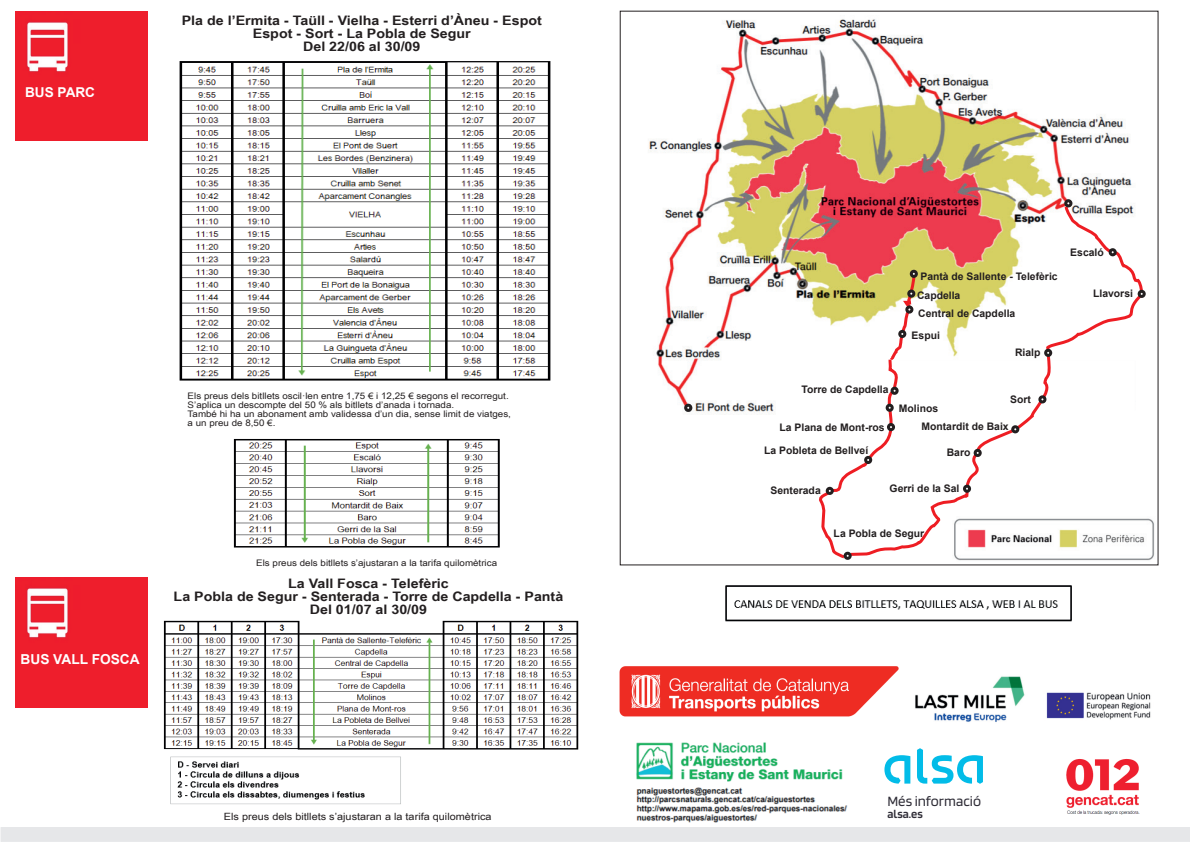
<style>
.page{position:relative;width:1191px;height:842px;background:#fff}
.page>*{position:absolute;margin:0;border:0;box-sizing:border-box;transform-origin:0 0}
.t1{font:14.8px "Alsa";color:#2f2d37}
.t2{font:700 13.7px "Arial";color:#fff}
.t3{font:700 13.6px "Arial";color:#fff}
.t4{font:700 13.1px/13.1px "Arial Narrow";color:#231f20;text-align:center;scale:1.33 1}
.t5{font:600 12.3px "Alsa";color:#2f2d37}
.t6{font:700 10.4px/19px "Arial";color:#231f20}
.t7{font:10px "Arial Narrow";color:#231f20;scale:1.33 1}
.t8{font:9px/9px "Arial Narrow";color:#231f20;scale:1.33 1}
</style>
<div class="page">
<img style="left:1066px;top:758px;width:74px;height:57px">
<img style="left:619px;top:666px;width:280px;height:51px">
<img style="left:636px;top:742px;width:212px;height:81px">
<img style="left:915px;top:676px;width:110px;height:46px">
<img style="left:1046px;top:692px;width:105px;height:28px">
<img style="left:725px;top:585px;width:347px;height:37px">
<img style="left:179px;top:61px;width:372px;height:320px">
<div style="left:1px;top:828px;width:1188px;height:13px;background:#e6e7e9"></div>
<div style="left:1px;top:827px;width:1188px;height:15px;border:1px solid #e6e7e9"></div>
<div style="left:16px;top:12px;width:131px;height:129px;background:#ee1e2c"></div>
<img style="left:23px;top:16px;width:50px;height:60px">
<div style="left:15px;top:577px;width:133px;height:131px;background:#ee1e2c"></div>
<img style="left:22px;top:581px;width:51px;height:61px">
<img style="left:233px;top:439px;width:267px;height:109px">
<img style="left:649px;top:19px;width:483px;height:395px">
<div style="left:684px;top:404px;width:8px;height:8px;border:3px solid #231f20;border-radius:50%"></div>
<svg style="left:848px;top:204px;width:298px;height:342px"></svg>
<img style="left:952px;top:516px;width:203px;height:45px">
<div style="left:909px;top:270px;width:9px;height:8px;border:3px solid #231f20;border-radius:50%"></div>
<div style="left:963px;top:485px;width:8px;height:8px;border:3px solid #231f20;border-radius:50%"></div>
<div style="left:973px;top:449px;width:8px;height:8px;border:3px solid #231f20;border-radius:50%"></div>
<div style="left:1011px;top:425px;width:8px;height:8px;border:3px solid #231f20;border-radius:50%"></div>
<div style="left:1038px;top:395px;width:8px;height:8px;border:3px solid #231f20;border-radius:50%"></div>
<div style="left:1044px;top:349px;width:8px;height:8px;border:3px solid #231f20;border-radius:50%"></div>
<div style="left:1137px;top:290px;width:8px;height:8px;border:3px solid #231f20;border-radius:50%"></div>
<div style="left:1108px;top:248px;width:8px;height:8px;border:3px solid #231f20;border-radius:50%"></div>
<div style="left:1064px;top:199px;width:8px;height:8px;border:3px solid #231f20;border-radius:50%"></div>
<svg style="left:813px;top:271px;width:103px;height:289px"></svg>
<div style="left:907px;top:290px;width:8px;height:8px;border:3px solid #231f20;border-radius:50%"></div>
<img style="left:163px;top:620px;width:416px;height:185px">
<svg style="left:884px;top:748px;width:99px;height:36px"></svg>
<h3 class="t3" style="left:25px;top:83px;width:71px">BUS PARC</h3>
<h3 class="t4" style="left:182px;top:13px;width:272px">Pla de l’Ermita - Taüll - Vielha - Esterri d’Àneu - Espot<br>Espot - Sort - La Pobla de Segur<br>Del 22/06 al 30/09</h3>
<p class="t8" style="left:188px;top:391px;width:245px">Els preus dels bitllets oscil·len entre 1,75 € i 12,25 € segons el recorregut.<br>S’aplica un descompte del 50 % als bitllets d’anada i tornada.<br>També hi ha un abonament amb validessa d’un dia, sense limit de viatges, a un preu de 8,50 €.</p>
<h2 class="t2" style="left:21px;top:650px;width:121px">BUS VALL FOSCA</h2>
<p class="t8" style="left:256px;top:558px;width:183px">Els preus dels bitllets s’ajustaran a la tarifa quilomètrica</p>
<h3 class="t4" style="left:174px;top:576px;width:294px">La Vall Fosca - Telefèric<br>La Pobla de Segur - Senterada - Torre de Capdella - Pantà<br>Del 01/07 al 30/09</h3>
<p class="t7" style="left:224px;top:809px;width:203px">Els preus dels bitllets s’ajustaran a la tarifa quilomètrica</p>
<p class="t6" style="left:917px;top:267px;width:142px;text-indent:3px">Pantà de Sallente - Telefèric<br>Capdella</p>
<p class="t6" style="left:918px;top:304px;width:98px">Central de Capdella</p>
<p class="t6" style="left:801px;top:380px;width:88px">Torre de Capdella</p>
<p class="t6" style="left:779px;top:418px;width:107px">La Plana de Mont-ros</p>
<p class="t6" style="left:764px;top:441px;width:105px">La Pobleta de Bellveí</p>
<p class="t6" style="left:911px;top:326px;width:30px">Espui</p>
<p class="t6" style="left:899px;top:399px;width:41px">Molinos</p>
<p class="t6" style="left:1015px;top:343px;width:27px">Rialp</p>
<p class="t6" style="left:1010px;top:391px;width:22px">Sort</p>
<p class="t6" style="left:921px;top:417px;width:89px">Montardit de Baix</p>
<p class="t6" style="left:946px;top:443px;width:25px">Baro</p>
<p class="t6" style="left:770px;top:481px;width:52px">Senterada</p>
<p class="t6" style="left:889px;top:479px;width:71px">Gerri de la Sal</p>
<p class="t6" style="left:1070px;top:244px;width:35px">Escaló</p>
<p class="t6" style="left:1093px;top:284px;width:41px">Llavorsi</p>
<p class="t6" style="left:833px;top:524px;width:92px">La Pobla de Segur</p>
<h1 class="t1" style="left:887px;top:793px;width:95px">Més informació</h1>
<h3 class="t5" style="left:887px;top:808px;width:37px">alsa.es</h3>
</div>
